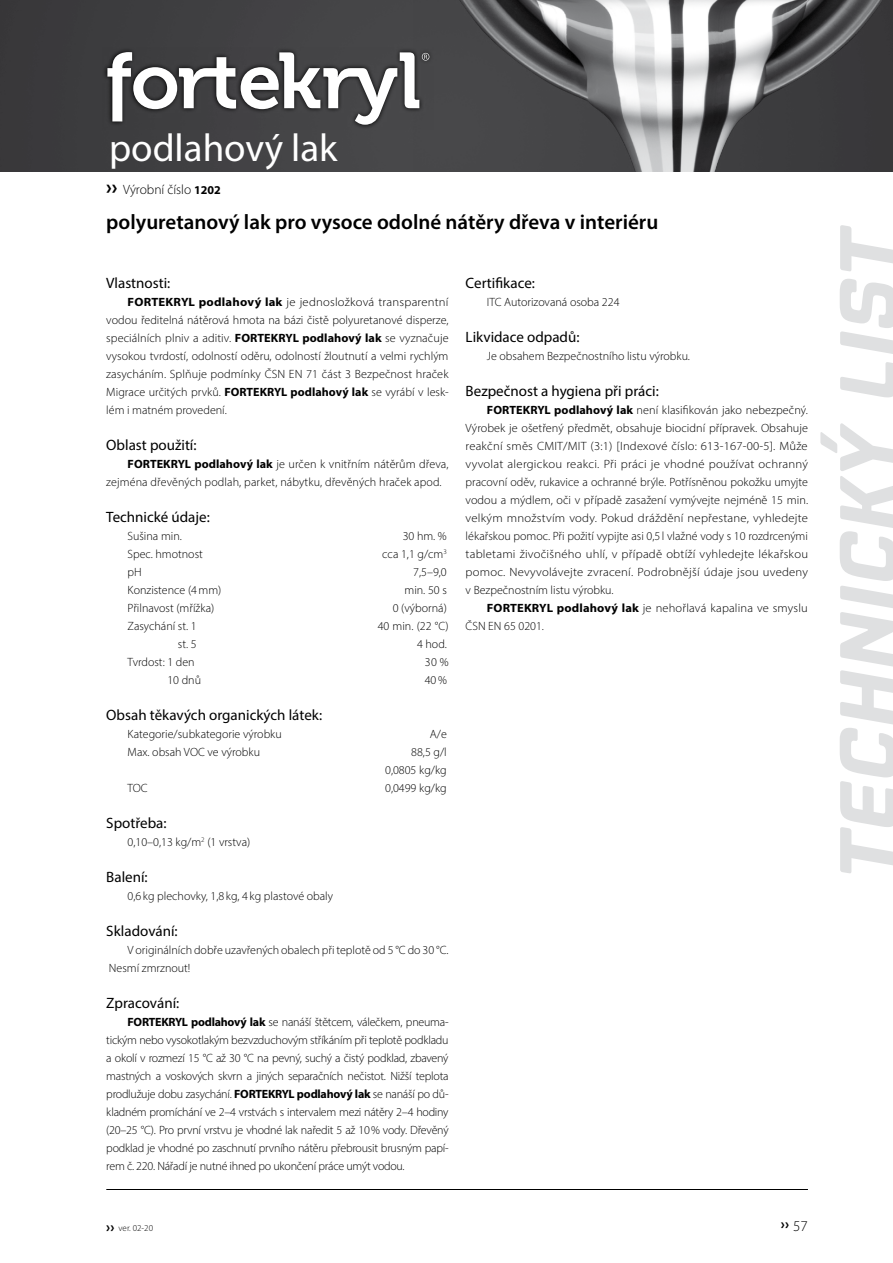
<style>
.page{position:relative;width:893px;height:1263px;background:#fff}
.page>*{position:absolute;margin:0;border:0;box-sizing:border-box;transform-origin:0 0}
.t1{font:italic 700 81px "Fromthe Stars Rg";color:#dfe0e1}
.t2{font:39px "Myriad Pro";color:#fff}
.t3{font:600 21px "Myriad Pro";color:#000}
.t4{font:15px "Myriad Pro";color:#000}
.t5{font:700 15px "Myriad Pro";color:#000}
.t6{font:300 13.5px "Myriad Pro";color:#000}
.t7{font:300 12px/18px "Myriad Pro";color:#000}
.t8{font:300 12px/18px "Myriad Pro";color:#000;text-align:justify;scale:1.06 1}
.t9{font:300 12px/18px "Myriad Pro";color:#000;scale:1.04 1}
.t10{font:300 9px "Myriad Pro";color:#000}
.s1{font-weight:700;font-size:21px}
.s2{font-weight:700;font-size:12px}
.s3{font-weight:700}
.s4{font-weight:700;font-size:15px}
.s5{font-weight:300}
</style>
<div class="page">
<div style="left:0;top:0;width:414px;height:171px;background:#3e3e40"></div>
<hr style="left:106px;top:1189px;width:702px;height:1px;background:#000">
<img style="left:414px;top:0;width:479px;height:171px">
<div style="left:102px;top:47px;width:332px;height:83px;background:#424144"></div>
<svg style="left:107px;top:52px;width:322px;height:73px"></svg>
<h2 class="t2" style="left:109px;top:124px;width:230px">podlahový lak</h2>
<p class="t6" style="left:106px;top:181px;width:116px"><span class="s1">››</span> Výrobní číslo <span class="s2">1202</span></p>
<h3 class="t3" style="left:106px;top:208px;width:554px">polyuretanový lak pro vysoce odolné nátěry dřeva v interiéru</h3>
<p class="t4" style="left:106px;top:274px;width:66px">Vlastnosti:</p>
<p class="t8" style="left:106px;top:293px;width:324px;text-indent:21px"><span class="s3">FORTEKRYL podlahový lak</span> je jednosložková transparentní vodou ředitelná nátěrová hmota na bázi čistě polyuretanové disperze, speciálních plniv a aditiv. <span class="s3">FORTEKRYL podlahový lak</span> se vyznačuje vysokou tvrdostí, odolností oděru, odolností žloutnutí a velmi rychlým zasycháním. Splňuje podmínky ČSN EN 71 část 3 Bezpečnost hraček Migrace určitých prvků. <span class="s3">FORTEKRYL podlahový lak</span> se vyrábí v lesk&shy;lém i matném provedení.</p>
<p class="t4" style="left:106px;top:436px;width:92px">Oblast použití:</p>
<p class="t7" style="left:106px;top:455px;width:344px;text-indent:21px"><span class="s3">FORTEKRYL podlahový lak</span> je určen k vnitřním nátěrům dřeva, zejména dřevěných podlah, parket, nábytku, dřevěných hraček apod.</p>
<p class="t4" style="left:106px;top:508px;width:105px">Technické údaje:</p>
<p class="t7" style="left:128px;top:527px;width:56px">Sušina min.</p>
<p class="t7" style="left:403px;top:527px;width:46px">30 hm. %</p>
<p class="t7" style="left:128px;top:545px;width:77px">Spec. hmotnost</p>
<p class="t7" style="left:382px;top:545px;width:66px">cca 1,1 g/cm<sup>3</sup></p>
<p class="t7" style="left:128px;top:563px;width:16px">pH</p>
<p class="t7" style="left:413px;top:563px;width:35px">7,5–9,0</p>
<p class="t7" style="left:128px;top:581px;width:95px">Konzistence (4mm)</p>
<p class="t7" style="left:405px;top:581px;width:44px">min. 50 s</p>
<p class="t7" style="left:128px;top:599px;width:88px">Přilnavost (mřížka)</p>
<p class="t7" style="left:393px;top:599px;width:56px">0 (výborná)</p>
<p class="t7" style="left:128px;top:617px;width:71px">Zasychání st. 1</p>
<p class="t7" style="left:378px;top:617px;width:72px">40 min. (22 °C)</p>
<p class="t7" style="left:178px;top:635px;width:20px">st. 5</p>
<p class="t7" style="left:417px;top:635px;width:31px">4 hod.</p>
<p class="t7" style="left:128px;top:653px;width:69px">Tvrdost: 1 den</p>
<p class="t7" style="left:425px;top:653px;width:25px">30%</p>
<p class="t7" style="left:167px;top:671px;width:35px">10 dnů</p>
<p class="t7" style="left:425px;top:671px;width:24px">40%</p>
<p class="t4" style="left:106px;top:706px;width:217px">Obsah těkavých organických látek:</p>
<p class="t7" style="left:128px;top:725px;width:156px">Kategorie/subkategorie výrobku</p>
<p class="t7" style="left:430px;top:725px;width:19px">A/e</p>
<p class="t7" style="left:128px;top:743px;width:134px">Max. obsah VOC ve výrobku</p>
<p class="t7" style="left:385px;top:743px;width:63px;text-align:right">88,5 g/l<br>0,0805 kg/kg</p>
<p class="t7" style="left:128px;top:779px;width:22px">TOC</p>
<p class="t7" style="left:385px;top:779px;width:63px">0,0499 kg/kg</p>
<p class="t4" style="left:106px;top:814px;width:62px">Spotřeba:</p>
<p class="t7" style="left:128px;top:833px;width:124px">0,10–0,13 kg/m<sup>2</sup> (1 vrstva)</p>
<p class="t4" style="left:106px;top:868px;width:43px">Balení:</p>
<p class="t7" style="left:128px;top:887px;width:207px">0,6 kg plechovky, 1,8 kg, 4 kg plastové obaly</p>
<p class="t4" style="left:106px;top:922px;width:73px">Skladování:</p>
<p class="t7" style="left:109px;top:941px;width:341px;text-indent:19px">V originálních dobře uzavřených obalech při teplotě od 5 °C do 30 °C.<br>Nesmí zmrznout!</p>
<p class="t4" style="left:106px;top:994px;width:74px">Zpracování:</p>
<p class="t7" style="left:106px;top:1013px;width:344px;text-align:justify;text-indent:21px"><span class="s3">FORTEKRYL podlahový lak</span> se nanáší štětcem, válečkem, pneuma&shy;tickým nebo vysokotlakým bezvzduchovým stříkáním při teplotě podkladu a okolí v rozmezí 15 °C až 30 °C na pevný, suchý a čistý podklad, zbavený mastných a voskových skvrn a jiných separačních nečistot. Nižší teplota prodlužuje dobu zasychání. <span class="s3">FORTEKRYL podlahový lak</span> se nanáší po dů&shy;kladném promíchání ve 2–4 vrstvách s intervalem mezi nátěry 2–4 hodiny (20–25 °C). Pro první vrstvu je vhodné lak naředit 5 až 10% vody. Dřevěný podklad je vhodné po zaschnutí prvního nátěru přebrousit brusným papí&shy;rem č. 220. Nářadí je nutné ihned po ukončení práce umýt vodou.</p>
<p class="t4" style="left:466px;top:274px;width:71px">Certifikace:</p>
<p class="t7" style="left:487px;top:293px;width:134px">ITC Autorizovaná osoba 224</p>
<p class="t4" style="left:466px;top:328px;width:115px">Likvidace odpadů:</p>
<p class="t7" style="left:487px;top:347px;width:205px">Je obsahem Bezpečnostního listu výrobku.</p>
<p class="t4" style="left:466px;top:382px;width:195px">Bezpečnost a hygiena při práci:</p>
<p class="t7" style="left:466px;top:401px;width:344px;text-align:justify;text-indent:21px"><span class="s3">FORTEKRYL podlahový lak</span> není klasifikován jako nebezpečný.<br>Výrobek je ošetřený předmět, obsahuje biocidní přípravek. Obsahuje reakční směs CMIT/MIT (3:1) [Indexové číslo: 613-167-00-5]. Může vyvolat alergickou reakci. Při práci je vhodné používat ochranný pracovní oděv, rukavice a ochranné brýle. Potřísněnou pokožku umyjte vodou a mýdlem, oči v případě zasažení vymývejte nejméně 15 min. velkým množstvím vody. Pokud dráždění nepřestane, vyhledejte lékařskou pomoc. Při požití vypijte asi 0,5 l vlažné vody s 10 rozdrcenými tabletami živočišného uhlí, v případě obtíží vyhledejte lékařskou pomoc. Nevyvolávejte zvracení. Podrobnější údaje jsou uvedeny v Bezpečnostním listu výrobku.</p>
<p class="t9" style="left:466px;top:599px;width:331px;text-indent:21px"><span class="s3">FORTEKRYL podlahový lak</span> je nehořlavá kapalina ve smyslu<br>ČSN EN 65 0201.</p>
<h1 class="t1" style="left:820px;top:883px;width:659px;rotate:-90deg">TECHNICKÝ LIST</h1>
<p class="t10" style="left:106px;top:1222px;width:48px"><span class="s4">››</span> ver. 02-20</p>
<p class="t5" style="left:781px;top:1214px;width:28px">›› <span class="s5">57</span></p>
</div>
